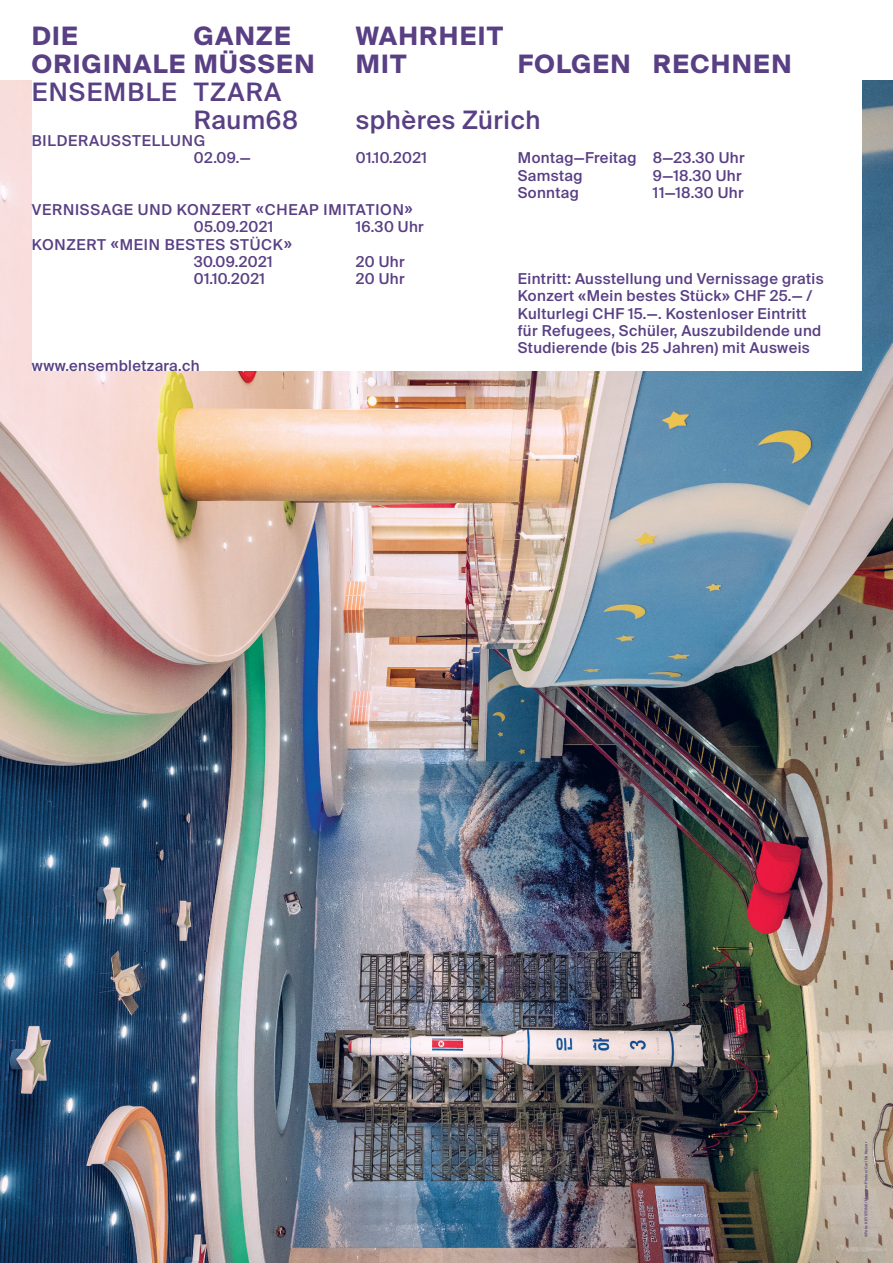
<style>
.page{position:relative;width:893px;height:1263px;background:#fff}
.page>*{position:absolute;margin:0;border:0;box-sizing:border-box;transform-origin:0 0}
.Titre{font:700 25.42px "Suisse Intl";letter-spacing:.05em;color:#593f84}
.Titre-2{font:500 25.42px/27.9px "Suisse Intl";letter-spacing:.05em;color:#593f84}
.Titre-3{font:500 25.42px "Suisse Intl";letter-spacing:.025em;color:#593f84}
.Titre-4{font:500 15px/17.2px "Suisse Intl";letter-spacing:.025em;color:#593f84}
.Titre-5{font:500 15px "Suisse Intl";letter-spacing:.05em;color:#593f84}
.Danke{font:500 3.75px "Suisse Intl";letter-spacing:.02em;color:#593f84}
</style>
<div class="page">
<img style="left:0;top:81px;width:893px;height:1182px">
<div style="left:32px;top:136px;width:829px;height:234px;background:#fff"></div>
<div style="left:32px;top:80px;width:829px;height:21px;background:#fff"></div>
<div style="left:32px;top:98px;width:829px;height:68px;background:#fff"></div>
<p class="Titre" style="left:32px;top:21px;width:48px">DIE</p>
<p class="Titre" style="left:194px;top:21px;width:99px">GANZE</p>
<p class="Titre" style="left:356px;top:21px;width:149px">WAHRHEIT</p>
<p class="Titre" style="left:32px;top:49px;width:284px">ORIGINALE MÜSSEN</p>
<p class="Titre" style="left:356px;top:49px;width:52px">MIT</p>
<p class="Titre" style="left:518px;top:49px;width:275px">FOLGEN RECHNEN</p>
<p class="Titre-2" style="left:194px;top:78px;width:106px;text-indent:-162px">ENSEMBLE TZARA<br>Raum68</p>
<p class="Titre-3" style="left:356px;top:105px;width:186px">sphères Zürich</p>
<p class="Titre-5" style="left:32px;top:132px;width:175px">BILDERAUSSTELLUNG</p>
<p class="Titre-4" style="left:194px;top:150px;width:58px">02.09.—</p>
<p class="Titre-4" style="left:356px;top:150px;width:72px">01.10.2021</p>
<p class="Titre-4" style="left:518px;top:150px;width:228px">Montag—Freitag 8—23.30 Uhr</p>
<p class="Titre-4" style="left:518px;top:167px;width:66px">Samstag</p>
<p class="Titre-4" style="left:653px;top:167px;width:90px">9—18.30 Uhr</p>
<p class="Titre-4" style="left:518px;top:184px;width:63px">Sonntag</p>
<p class="Titre-4" style="left:653px;top:184px;width:92px">11—18.30 Uhr</p>
<p class="Titre-5" style="left:32px;top:201px;width:382px">VERNISSAGE UND KONZERT «CHEAP IMITATION»</p>
<p class="Titre-4" style="left:194px;top:219px;width:81px">05.09.2021</p>
<p class="Titre-4" style="left:356px;top:219px;width:69px">16.30 Uhr</p>
<p class="Titre-5" style="left:32px;top:236px;width:261px">KONZERT «MEIN BESTES STÜCK»</p>
<p class="Titre-4" style="left:194px;top:253px;width:80px">30.09.2021</p>
<p class="Titre-4" style="left:356px;top:253px;width:50px">20 Uhr</p>
<p class="Titre-4" style="left:194px;top:270px;width:72px">01.10.2021</p>
<p class="Titre-4" style="left:356px;top:270px;width:50px">20 Uhr</p>
<p class="Titre-4" style="left:518px;top:270px;width:307px">Eintritt: Ausstellung und Vernissage gratis</p>
<p class="Titre-4" style="left:518px;top:288px;width:305px">Konzert «Mein bestes Stück» CHF 25.— / Kulturlegi CHF 15.—. Kostenloser Eintritt für Refugees, Schüler, Auszubildende und Studierende (bis 25 Jahren) mit Ausweis</p>
<p class="Titre-4" style="left:32px;top:357px;width:169px">www.ensembletzara.ch</p>
<p class="Danke" style="left:864px;top:1237px;width:97px;rotate:-90deg">© Foto: KEYSTONE / Magnum Photos / Carl De Keyzer</p>
</div>
